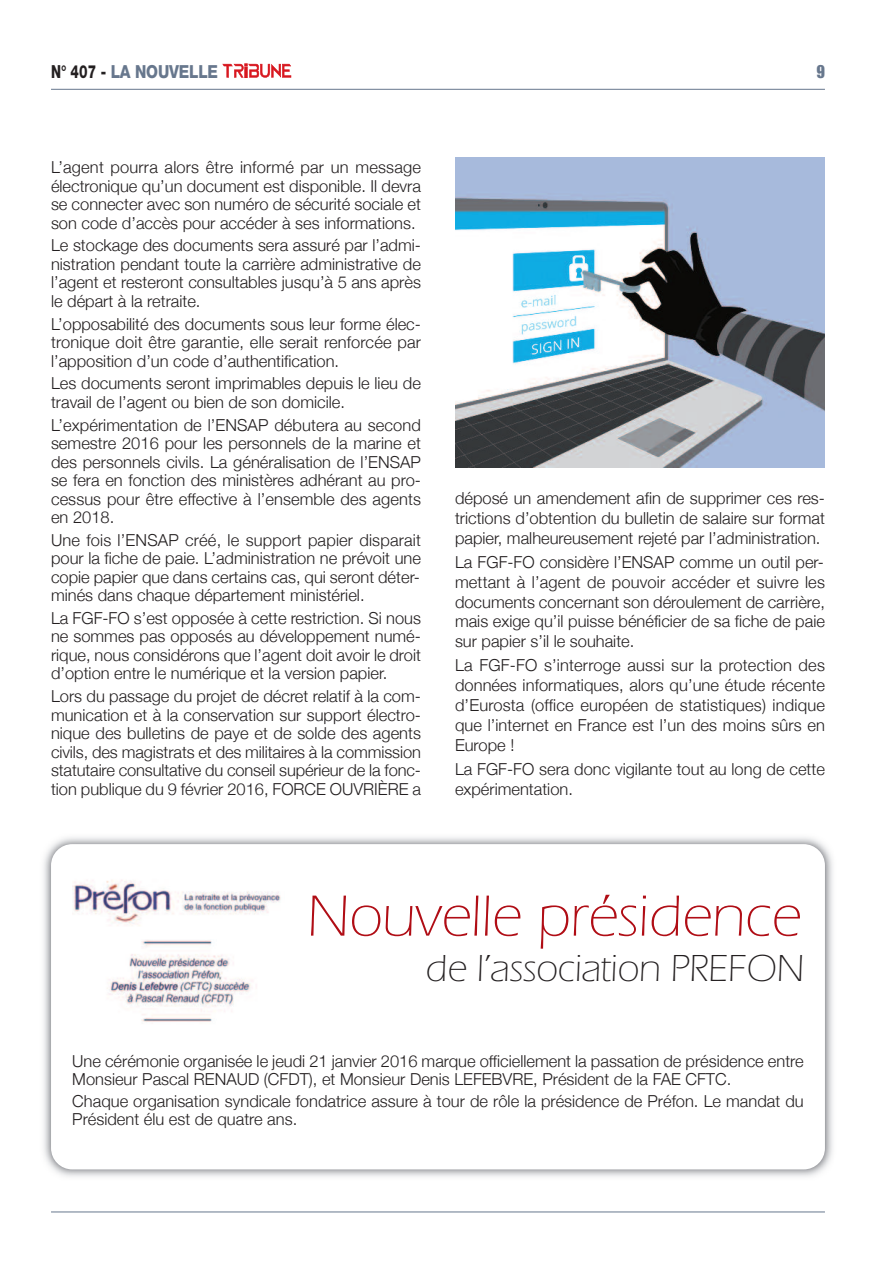
<style>
.page{position:relative;width:893px;height:1263px;background:#fff}
.page>*{position:absolute;margin:0;border:0;box-sizing:border-box;transform-origin:0 0}
.t1{font:300 60px "Itc Eras";letter-spacing:-.01em;color:#b00d15}
.t2{font:300 39px "Itc Eras";letter-spacing:-.01em;color:#231f20}
.t3{font:800 18px "Helvetica Neue";letter-spacing:-.01em;color:#67778d;scale:.85 1}
.t4{font:18px "Impact";color:#67778d}
.t5{font:300 16.5px/18.5px "Helvetica Neue";color:#231f20;text-align:justify}
.s1{color:#231f20}
</style>
<div class="page">
<svg style="left:222px;top:64px;width:69px;height:14px"></svg>
<hr style="left:51px;top:89px;width:774px;height:1px;background:#67778d">
<hr style="left:51px;top:1211px;width:774px;height:1px;background:#67778d">
<img style="left:455px;top:157px;width:370px;height:310px">
<img style="left:43px;top:837px;width:790px;height:340px">
<div style="left:51px;top:844px;width:774px;height:325px;background:#fff;border-radius:21px"></div>
<img style="left:107px;top:940px;width:146px;height:82px">
<img style="left:72px;top:880px;width:209px;height:46px">
<p class="t3" style="left:51px;top:65px;width:198px"><span class="s1">N° 407 -</span> LA NOUVELLE</p>
<p class="t4" style="left:816px;top:65px;width:10px">9</p>
<p class="t5" style="left:51px;top:158px;width:371px">L’agent pourra alors être informé par un message électronique qu’un document est disponible. Il devra se connecter avec son numéro de sécurité sociale et son code d’accès pour accéder à ses informations.</p>
<p class="t5" style="left:51px;top:236px;width:371px">Le stockage des documents sera assuré par l’admi&shy;nistration pendant toute la carrière administrative de l’agent et resteront consultables jusqu’à 5 ans après le départ à la retraite.</p>
<p class="t5" style="left:51px;top:314px;width:371px">L’opposabilité des documents sous leur forme élec&shy;tronique doit être garantie, elle serait renforcée par l’apposition d’un code d’authentification.</p>
<p class="t5" style="left:51px;top:374px;width:371px">Les documents seront imprimables depuis le lieu de travail de l’agent ou bien de son domicile.</p>
<p class="t5" style="left:51px;top:415px;width:371px">L’expérimentation de l’ENSAP débutera au second semestre 2016 pour les personnels de la marine et des personnels civils. La généralisation de l’ENSAP se fera en fonction des ministères adhérant au pro&shy;cessus pour être effective à l’ensemble des agents en 2018.</p>
<p class="t5" style="left:51px;top:530px;width:371px">Une fois l’ENSAP créé, le support papier disparait pour la fiche de paie. L’administration ne prévoit une copie papier que dans certains cas, qui seront déter&shy;minés dans chaque département ministériel.</p>
<p class="t5" style="left:51px;top:608px;width:371px">La FGF-FO s’est opposée à cette restriction. Si nous ne sommes pas opposés au développement numé&shy;rique, nous considérons que l’agent doit avoir le droit d’option entre le numérique et la version papier.</p>
<p class="t5" style="left:51px;top:687px;width:371px">Lors du passage du projet de décret relatif à la com&shy;munication et à la conservation sur support électro&shy;nique des bulletins de paye et de solde des agents civils, des magistrats et des militaires à la commission statutaire consultative du conseil supérieur de la fonc&shy;tion publique du 9 février 2016, FORCE OUVRIÈRE a</p>
<p class="t5" style="left:455px;top:488px;width:371px;line-height:20px">déposé un amendement afin de supprimer ces res&shy;trictions d’obtention du bulletin de salaire sur format papier, malheureusement rejeté par l’administration.</p>
<p class="t5" style="left:455px;top:551px;width:371px;line-height:20px">La FGF-FO considère l’ENSAP comme un outil per&shy;mettant à l’agent de pouvoir accéder et suivre les documents concernant son déroulement de carrière, mais exige qu’il puisse bénéficier de sa fiche de paie sur papier s’il le souhaite.</p>
<p class="t5" style="left:455px;top:655px;width:371px;line-height:20px">La FGF-FO s’interroge aussi sur la protection des données informatiques, alors qu’une étude récente d’Eurosta (office européen de statistiques) indique que l’internet en France est l’un des moins sûrs en Europe !</p>
<p class="t5" style="left:455px;top:759px;width:371px;line-height:20px">La FGF-FO sera donc vigilante tout au long de cette expérimentation.</p>
<h1 class="t1" style="left:306px;top:895px;width:496px">Nouvelle présidence</h1>
<h2 class="t2" style="left:425px;top:954px;width:380px">de l’association PREFON</h2>
<p class="t5" style="left:72px;top:1051px;width:733px;line-height:18px">Une cérémonie organisée le jeudi 21 janvier 2016 marque officiellement la passation de présidence entre<br>Monsieur Pascal RENAUD (CFDT), et Monsieur Denis LEFEBVRE, Président de la FAE CFTC.</p>
<p class="t5" style="left:72px;top:1092px;width:733px;line-height:18px">Chaque organisation syndicale fondatrice assure à tour de rôle la présidence de Préfon. Le mandat du<br>Président élu est de quatre ans.</p>
</div>
